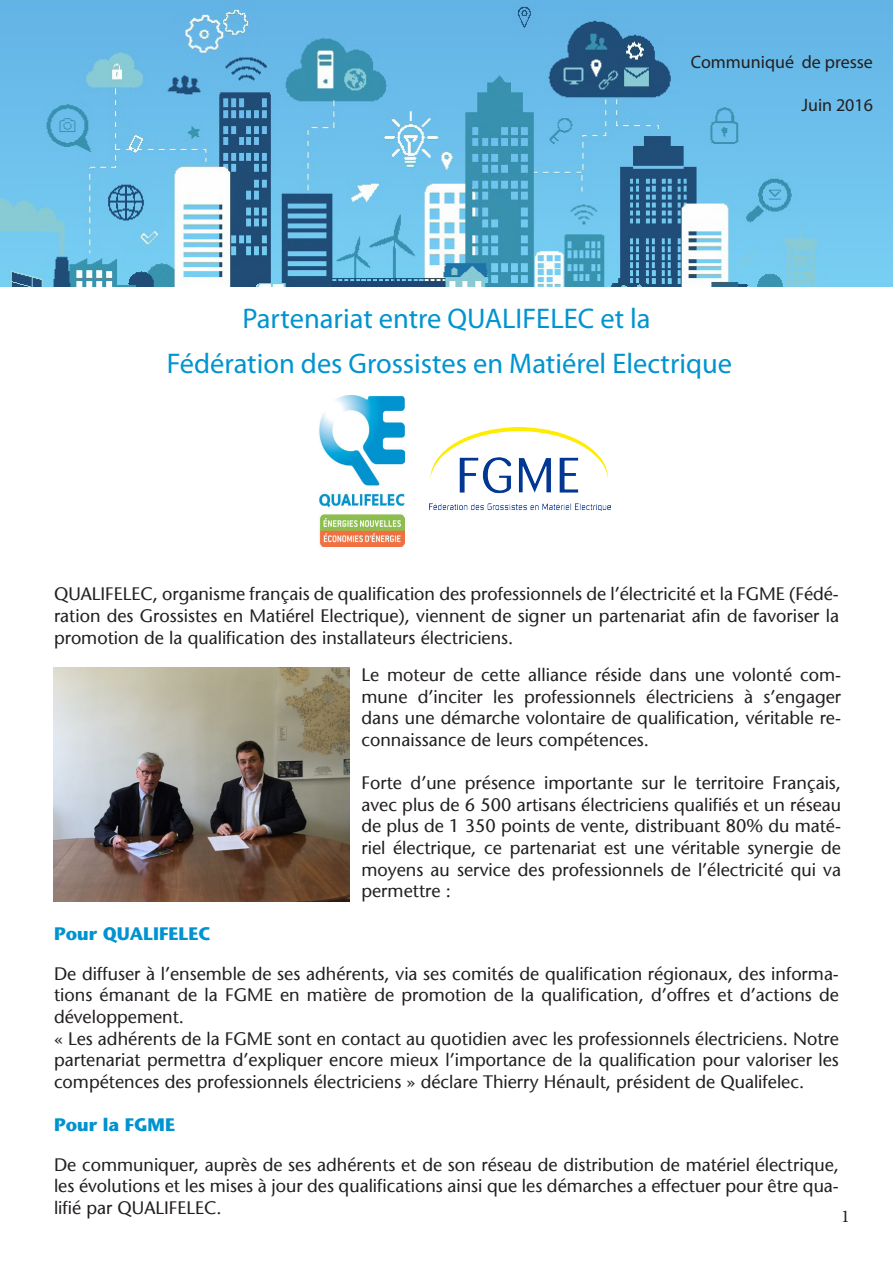
<style>
.page{position:relative;width:893px;height:1263px;background:#fff}
.page>*{position:absolute;margin:0;border:0;box-sizing:border-box;transform-origin:0 0}
.t1{font:28.5px "Myriad Pro";color:#0094d0}
.t2{font:18px/21.6px "Stone Sans";color:#231f20;text-align:justify}
.t3{font:18px "Myriad Pro";color:#231f20}
.t4{font:700 18px "Stone Sans";color:#0193cf}
.t5{font:700 18px "Stone Sans";color:#0093cf}
.t6{font:18px "Minion Pro";color:#231f20}
.s1{color:#0193cf}
</style>
<div class="page">
<img style="left:0;top:0;width:893px;height:286px">
<img style="left:319px;top:395px;width:85px;height:151px">
<img style="left:53px;top:668px;width:297px;height:233px">
<img style="left:429px;top:427px;width:181px;height:83px">
<p class="t3" style="left:691px;top:50px;width:184px">Communiqué de presse</p>
<p class="t3" style="left:801px;top:94px;width:73px">Juin 2016</p>
<p class="t1" style="left:242px;top:300px;width:410px"><span class="s1">P</span>artenariat entre QUALIFELEC et la</p>
<p class="t1" style="left:167px;top:345px;width:567px">Fédération des Grossistes en Matiérel Electrique</p>
<p class="t2" style="left:54px;top:583px;width:786px">QUALIFELEC, organisme français de qualification des professionnels de l’électricité et la FGME (Fédé&shy;ration des Grossistes en Matiérel Electrique), viennent de signer un partenariat afin de favoriser la promotion de la qualification des installateurs électriciens.</p>
<p class="t2" style="left:361px;top:664px;width:481px">Le moteur de cette alliance réside dans une volonté com&shy;mune d’inciter les professionnels électriciens à s’engager dans une démarche volontaire de qualification, véritable re&shy;connaissance de leurs compétences.</p>
<p class="t2" style="left:361px;top:772px;width:481px">Forte d’une présence importante sur le territoire Français, avec plus de 6 500 artisans électriciens qualifiés et un réseau de plus de 1 350 points de vente, distribuant 80% du maté&shy;riel électrique, ce partenariat est une véritable synergie de moyens au service des professionnels de l’électricité qui va permettre :</p>
<p class="t4" style="left:54px;top:923px;width:158px">Pour QUALIFELEC</p>
<p class="t2" style="left:54px;top:963px;width:786px">De diffuser à l’ensemble de ses adhérents, via ses comités de qualification régionaux, des informa&shy;tions émanant de la FGME en matière de promotion de la qualification, d’offres et d’actions de développement.</p>
<p class="t2" style="left:54px;top:1027px;width:786px">« Les adhérents de la FGME sont en contact au quotidien avec les professionnels électriciens. Notre partenariat permettra d’expliquer encore mieux l’importance de la qualification pour valoriser les compétences des professionnels électriciens » déclare Thierry Hénault, président de Qualifelec.</p>
<p class="t5" style="left:54px;top:1114px;width:123px">Pour la FGME</p>
<p class="t2" style="left:54px;top:1153px;width:786px">De communiquer, auprès de ses adhérents et de son réseau de distribution de matériel électrique, les évolutions et les mises à jour des qualifications ainsi que les démarches a effectuer pour être qua&shy;lifié par QUALIFELEC.</p>
<p class="t6" style="left:841px;top:1204px;width:10px">1</p>
</div>
